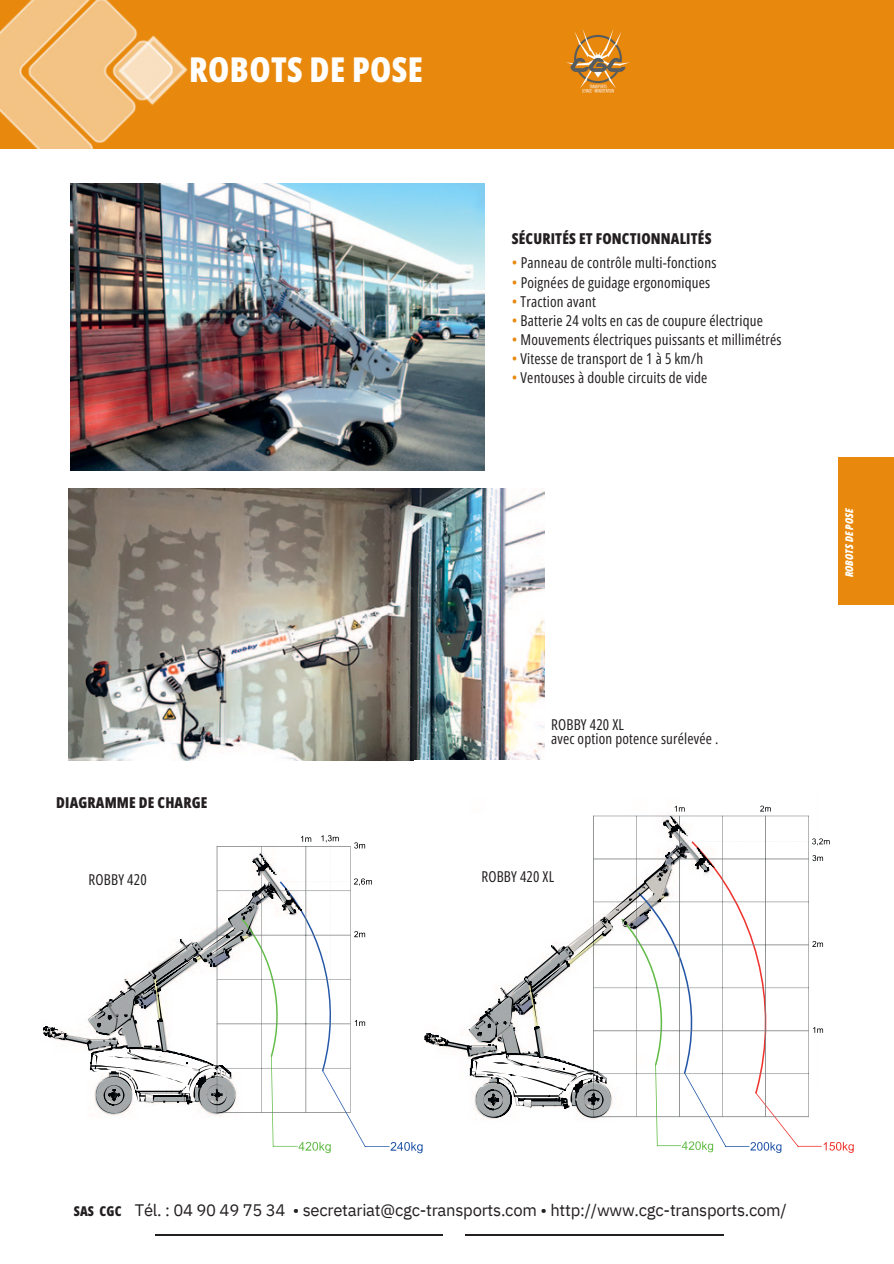
<style>
.page{position:relative;width:894px;height:1264px;background:#fff}
.page>*{position:absolute;margin:0;border:0;box-sizing:border-box;transform-origin:0 0}
.t1{font:800 34.2px "Open Sans Condensed";letter-spacing:.01em;color:#fff}
.t2{font:16.65px "IBM Plex Sans";letter-spacing:-.015em;color:#231f20}
.t3{font:15px/14.7px "Open Sans Condensed";letter-spacing:.015em;color:#231f20}
.t4{font:800 15px "Open Sans Condensed";letter-spacing:.015em;color:#231f20}
.t5{font:800 13.5px "Open Sans Condensed";letter-spacing:.015em;color:#231f20}
.t6{font:italic 800 10.65px "Open Sans Condensed";letter-spacing:.01em;color:#fff}
.s1{color:#e8890d}
</style>
<div class="page">
<div style="left:838px;top:458px;width:55px;height:147px;background:#e8890d"></div>
<img style="left:69px;top:488px;width:475px;height:273px">
<img style="left:70px;top:184px;width:414px;height:287px">
<div style="left:414px;top:760px;width:449px;height:421px;background:#fff"></div>
<svg style="left:674px;top:805px;width:10px;height:6px"></svg>
<svg style="left:760px;top:805px;width:10px;height:6px"></svg>
<svg style="left:656px;top:818px;width:197px;height:334px"></svg>
<svg style="left:425px;top:816px;width:289px;height:307px"></svg>
<svg style="left:506px;top:1053px;width:85px;height:28px"></svg>
<svg style="left:43px;top:978px;width:84px;height:138px"></svg>
<svg style="left:127px;top:835px;width:295px;height:318px"></svg>
<div style="left:0;top:0;width:893px;height:149px;background:#e8890d"></div>
<img style="left:0;top:0;width:188px;height:149px">
<img style="left:566px;top:29px;width:64px;height:64px">
<hr style="left:155px;top:1233px;width:287px;height:2px;background:#231f20">
<hr style="left:465px;top:1233px;width:258px;height:2px;background:#231f20">
<p class="t1" style="left:189px;top:45px;width:235px">ROBOTS DE POSE</p>
<p class="t4" style="left:511px;top:228px;width:201px">SÉCURITÉS ET FONCTIONNALITÉS</p>
<p class="t3" style="left:511px;top:255px;width:206px"><span class="s1">•</span> Panneau de contrôle multi-fonctions</p>
<p class="t3" style="left:511px;top:274px;width:200px"><span class="s1">•</span> Poignées de guidage ergonomiques</p>
<p class="t3" style="left:511px;top:293px;width:85px"><span class="s1">•</span> Traction avant</p>
<p class="t3" style="left:511px;top:312px;width:252px"><span class="s1">•</span> Batterie 24 volts en cas de coupure électrique</p>
<p class="t3" style="left:511px;top:332px;width:271px"><span class="s1">•</span> Mouvements électriques puissants et millimétrés</p>
<p class="t3" style="left:511px;top:351px;width:193px"><span class="s1">•</span> Vitesse de transport de 1 à 5 km/h</p>
<p class="t3" style="left:511px;top:370px;width:197px"><span class="s1">•</span> Ventouses à double circuits de vide</p>
<p class="t4" style="left:56px;top:792px;width:153px">DIAGRAMME DE CHARGE</p>
<h2 class="t3" style="left:551px;top:716px;width:169px">ROBBY 420 XL<br>avec option potence surélevée .</h2>
<h3 class="t3" style="left:88px;top:871px;width:60px">ROBBY 420</h3>
<p class="t3" style="left:481px;top:869px;width:74px">ROBBY 420 XL</p>
<h4 class="t6" style="left:841px;top:577px;width:71px;rotate:-90deg">ROBOTS DE POSE</h4>
<p class="t5" style="left:74px;top:1201px;width:49px">SAS CGC</p>
<h5 class="t2" style="left:135px;top:1198px;width:653px">Tél. : 04 90 49 75 34 • secretariat@cgc-transports.com • http://www.cgc-transports.com/</h5>
</div>
